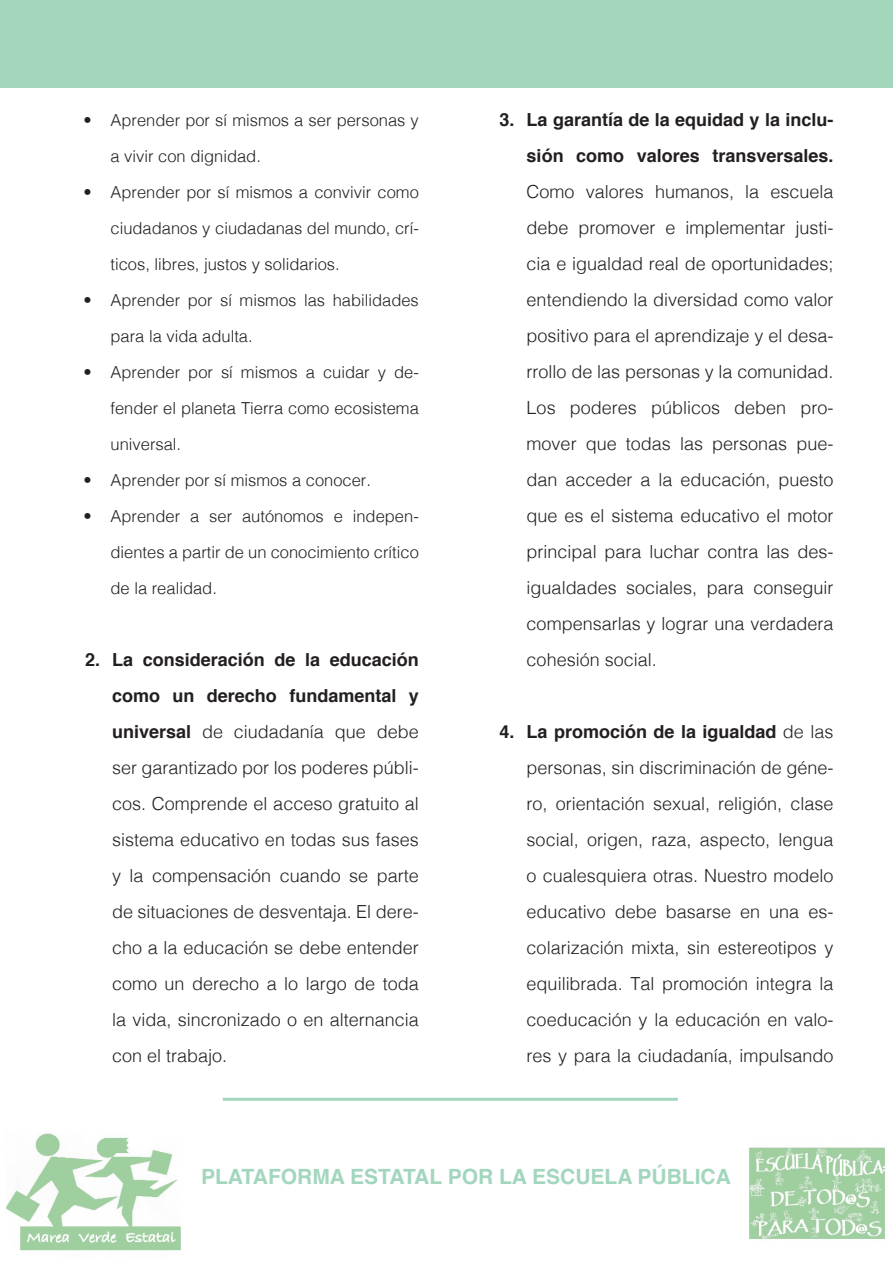
<style>
.page{position:relative;width:893px;height:1263px;background:#fff}
.page>*{position:absolute;margin:0;border:0;box-sizing:border-box;transform-origin:0 0}
.t1{font:700 21px "Helvetica";color:#a2d6bd}
.t2{font:300 18px/36px "Helvetica";color:#231f20;text-align:justify}
.t3{font:300 16.5px/36px "Helvetica";color:#231f20;text-align:justify}
.s1{font-weight:700}
</style>
<div class="page">
<div style="left:0;top:0;width:893px;height:87px;background:#a2d6bd"></div>
<img style="left:6px;top:1133px;width:879px;height:118px">
<div style="left:196px;top:1124px;width:540px;height:139px;background:#fff"></div>
<hr style="left:223px;top:1098px;width:455px;height:3px;background:#a2d6bd">
<p class="t3" style="left:111px;top:101px;width:310px;text-indent:-27px">• Aprender por sí mismos a ser personas y a vivir con dignidad.</p>
<p class="t3" style="left:111px;top:173px;width:310px;text-indent:-27px">• Aprender por sí mismos a convivir como ciudadanos y ciudadanas del mundo, crí&shy;ticos, libres, justos y solidarios.</p>
<p class="t3" style="left:111px;top:281px;width:310px;text-indent:-27px">• Aprender por sí mismos las habilidades para la vida adulta.</p>
<p class="t3" style="left:111px;top:353px;width:310px;text-indent:-27px">• Aprender por sí mismos a cuidar y de&shy;fender el planeta Tierra como ecosistema universal.</p>
<p class="t3" style="left:84px;top:461px;width:289px">• Aprender por sí mismos a conocer.</p>
<p class="t3" style="left:111px;top:497px;width:310px;text-indent:-27px">• Aprender a ser autónomos e indepen&shy;dientes a partir de un conocimiento crítico de la realidad.</p>
<p class="t2" style="left:112px;top:640px;width:308px;text-indent:-27px"><span class="s1">2. La consideración de la educación como un derecho fundamental y universal</span> de ciudadanía que debe ser garantizado por los poderes públi&shy;cos. Comprende el acceso gratuito al sistema educativo en todas sus fases y la compensación cuando se parte de situaciones de desventaja. El dere&shy;cho a la educación se debe entender como un derecho a lo largo de toda la vida, sincronizado o en alternancia con el trabajo.</p>
<p class="t2" style="left:527px;top:100px;width:308px;text-indent:-27px"><span class="s1">3. La garantía de la equidad y la inclu&shy;sión como valores transversales.<br></span>Como valores humanos, la escuela debe promover e implementar justi&shy;cia e igualdad real de oportunidades; entendiendo la diversidad como valor positivo para el aprendizaje y el desa&shy;rrollo de las personas y la comunidad.<br>Los poderes públicos deben pro&shy;mover que todas las personas pue&shy;dan acceder a la educación, puesto que es el sistema educativo el motor principal para luchar contra las des&shy;igualdades sociales, para conseguir compensarlas y lograr una verdadera cohesión social.</p>
<p class="t2" style="left:527px;top:712px;width:308px;text-indent:-27px"><span class="s1">4. La promoción de la igualdad</span> de las personas, sin discriminación de géne&shy;ro, orientación sexual, religión, clase social, origen, raza, aspecto, lengua o cualesquiera otras. Nuestro modelo educativo debe basarse en una es&shy;colarización mixta, sin estereotipos y equilibrada. Tal promoción integra la coeducación y la educación en valo&shy;res y para la ciudadanía, impulsando</p>
<p class="t1" style="left:201px;top:1159px;width:531px">PLATAFORMA ESTATAL POR LA ESCUELA PÚBLICA</p>
</div>
